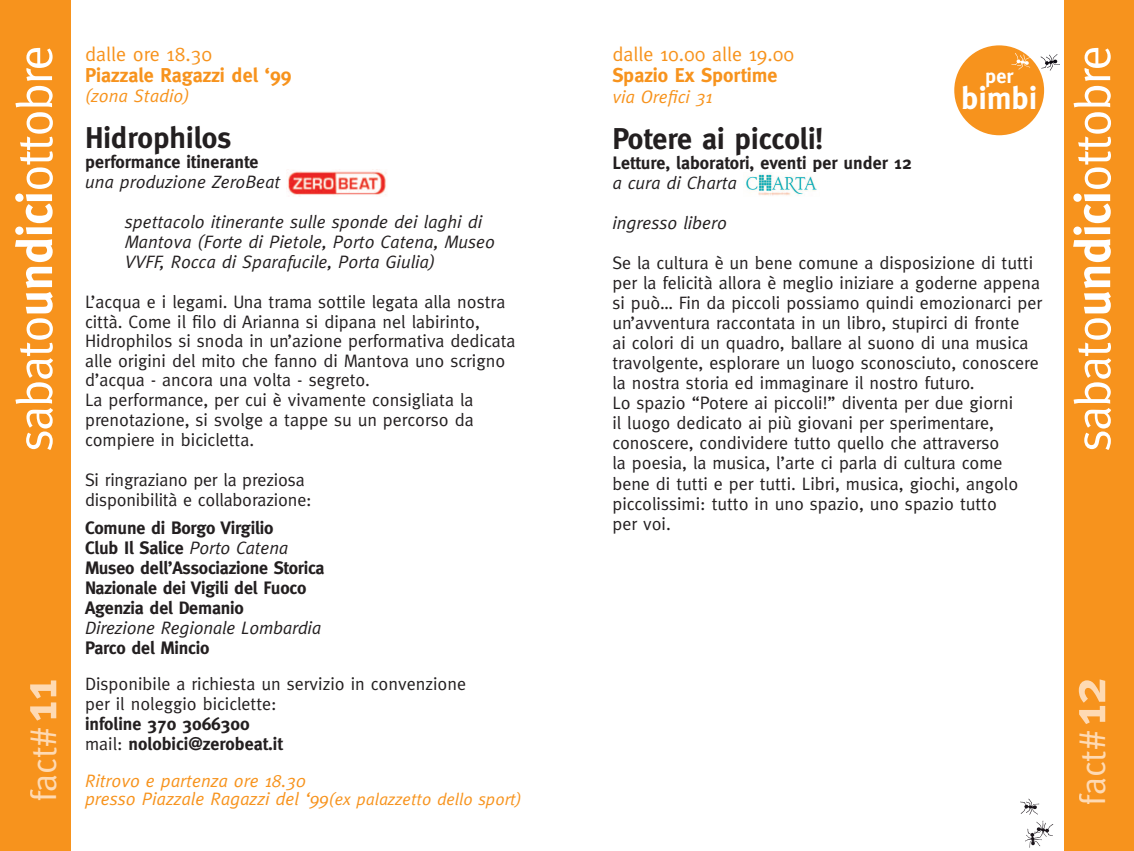
<style>
.page{position:relative;width:1134px;height:851px;background:#fff}
.page>*{position:absolute;margin:0;border:0;box-sizing:border-box;transform-origin:0 0}
.t1{font:50px "Meta";letter-spacing:-.03em;color:#fff}
.t2{font:36px "Meta";color:#fedab4}
.t3{font:700 31.6px "Meta";color:#fff}
.t4{font:700 30px "Meta";color:#231f20}
.t5{font:700 20.2px "Meta";color:#fff}
.t6{font:700 20px "Meta";color:#f7931d}
.t7{font:20px "Meta";color:#f7931d}
.t8{font:18px/20px "Meta";color:#231f20}
.t9{font:700 18px/20px "Meta";letter-spacing:-.01em;color:#231f20}
.t10{font:italic 18px/20px "Meta";color:#231f20}
.t11{font:italic 18px/18px "Meta";color:#f7931d}
.s1{font-weight:400;font-style:italic}
.s2{font-weight:400}
.s3{font-size:17px}
.s4{font-weight:700}
.s5{font-weight:700;font-size:50px}
</style>
<div class="page">
<div style="left:0;top:0;width:70px;height:850px;background:#f7931d"></div>
<div style="left:1064px;top:0;width:70px;height:850px;background:#f7931d"></div>
<div style="left:954px;top:45px;width:90px;height:90px;background:#f7931d;border-radius:50%"></div>
<svg style="left:1041px;top:54px;width:19px;height:17px"></svg>
<svg style="left:1011px;top:53px;width:21px;height:17px"></svg>
<img style="left:286px;top:169px;width:101px;height:26px">
<svg style="left:1020px;top:798px;width:19px;height:16px"></svg>
<svg style="left:1025px;top:820px;width:28px;height:27px"></svg>
<img style="left:746px;top:174px;width:71px;height:22px">
<p class="t7" style="left:85px;top:43px;width:129px">dalle ore 18.30</p>
<p class="t6" style="left:85px;top:64px;width:208px">Piazzale Ragazzi del ‘99</p>
<p class="t11" style="left:85px;top:87px;width:106px">(zona Stadio)</p>
<h3 class="t4" style="left:85px;top:120px;width:148px">Hidrophilos</h3>
<p class="t9" style="left:85px;top:152px;width:175px">performance itinerante</p>
<p class="t10" style="left:85px;top:172px;width:197px">una produzione ZeroBeat</p>
<p class="t10" style="left:125px;top:212px;width:372px">spettacolo itinerante sulle sponde dei laghi di<br>Mantova (Forte di Pietole, Porto Catena, Museo<br>VVFF, Rocca di Sparafucile, Porta Giulia)</p>
<p class="t8" style="left:85px;top:292px;width:432px">L’acqua e i legami. Una trama sottile legata alla nostra città. Come il filo di Arianna si dipana nel labirinto, Hidrophilos si snoda in un’azione performativa dedicata alle origini del mito che fanno di Mantova uno scrigno d’acqua - ancora una volta - segreto.<br>La performance, per cui è vivamente consigliata la prenotazione, si svolge a tappe su un percorso da compiere in bicicletta.</p>
<p class="t8" style="left:85px;top:469px;width:228px">Si ringraziano per la preziosa disponibilità e collaborazione:</p>
<p class="t9" style="left:85px;top:517px;width:241px">Comune di Borgo Virgilio<br>Club Il Salice <span class="s1">Porto Catena<br></span>Museo dell’Associazione Storica<br>Nazionale dei Vigili del Fuoco<br>Agenzia del Demanio</p>
<p class="t10" style="left:85px;top:617px;width:238px">Direzione Regionale Lombardia</p>
<p class="t9" style="left:85px;top:637px;width:126px">Parco del Mincio</p>
<p class="t8" style="left:85px;top:673px;width:383px">Disponibile a richiesta un servizio in convenzione per il noleggio biciclette:</p>
<p class="t9" style="left:85px;top:713px;width:199px">infoline 370 3066300 <span class="s2">mail:</span> nolobici@zerobeat.it</p>
<p class="t11" style="left:85px;top:771px;width:438px">Ritrovo e partenza ore 18.30<br>presso Piazzale Ragazzi del ‘99<span class="s3">(ex palazzetto dello sport)</span></p>
<p class="t7" style="left:612px;top:43px;width:183px">dalle 10.00 alle 19.00</p>
<p class="t6" style="left:612px;top:64px;width:167px">Spazio Ex Sportime</p>
<p class="t11" style="left:612px;top:88px;width:102px">via Orefici 31</p>
<h3 class="t4" style="left:612px;top:121px;width:212px">Potere ai piccoli!</h3>
<p class="t9" style="left:612px;top:153px;width:301px">Letture, laboratori, eventi per under 12</p>
<p class="t10" style="left:612px;top:173px;width:126px">a cura di Charta</p>
<p class="t10" style="left:612px;top:213px;width:116px">ingresso libero</p>
<p class="t8" style="left:612px;top:253px;width:431px">Se la cultura è un bene comune a disposizione di tutti per la felicità allora è meglio iniziare a goderne appena si può… Fin da piccoli possiamo quindi emozionarci per un’avventura raccontata in un libro, stupirci di fronte<br>ai colori di un quadro, ballare al suono di una musica travolgente, esplorare un luogo sconosciuto, conoscere la nostra storia ed immaginare il nostro futuro.<br>Lo spazio “Potere ai piccoli!” diventa per due giorni<br>il luogo dedicato ai più giovani per sperimentare, conoscere, condividere tutto quello che attraverso<br>la poesia, la musica, l’arte ci parla di cultura come bene di tutti e per tutti. Libri, musica, giochi, angolo piccolissimi: tutto in uno spazio, uno spazio tutto<br>per voi.</p>
<h1 class="t1" style="left:6px;top:451px;width:407px;rotate:-90deg">sabato<span class="s4">undici</span>ottobre</h1>
<h1 class="t1" style="left:1064px;top:451px;width:407px;rotate:-90deg">sabato<span class="s4">undici</span>ottobre</h1>
<p class="t5" style="left:985px;top:64px;width:30px">per</p>
<h3 class="t3" style="left:961px;top:80px;width:77px">bimbi</h3>
<h2 class="t2" style="left:23px;top:802px;width:125px;rotate:-90deg">fact#<span class="s5">11</span></h2>
<h2 class="t2" style="left:1072px;top:805px;width:129px;rotate:-90deg">fact#<span class="s5">12</span></h2>
</div>
